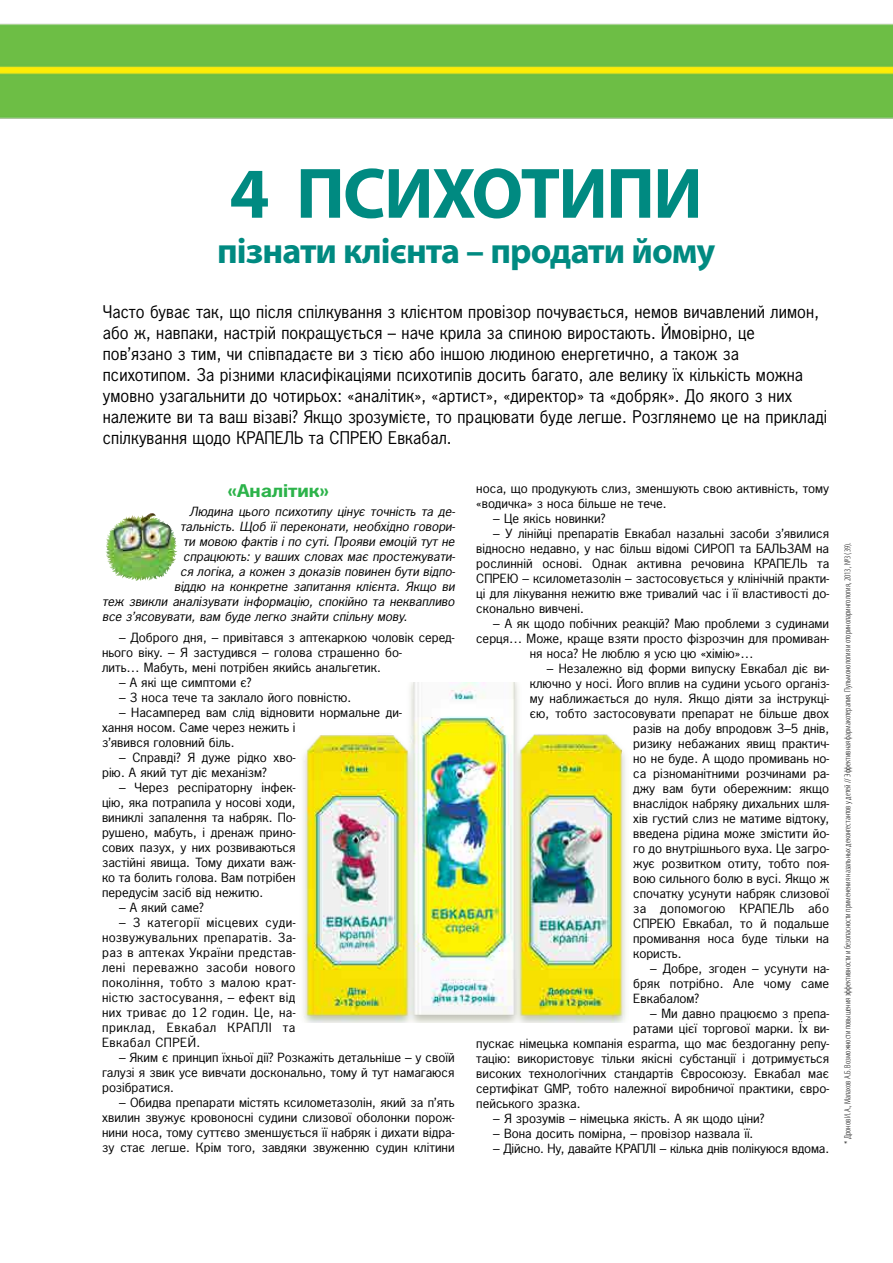
<style>
.page{position:relative;width:893px;height:1263px;background:#fff}
.page>*{position:absolute;margin:0;border:0;box-sizing:border-box;transform-origin:0 0}
.t1{font:700 72px "Myriad Pro";letter-spacing:-.025em;color:#008a81}
.t2{font:700 36px "Myriad Pro";letter-spacing:-.025em;color:#008a81}
.t3{font:18px/21px "Paper Gothic";letter-spacing:.005em;color:#000}
.t4{font:700 18px "Paper Gothic";color:#2cb34a;scale:1.2 1}
.t5{font:13.05px/15px "Paper Gothic";color:#000;text-align:justify;scale:1.1 1}
.t6{font:italic 13.05px "Paper Gothic";color:#000;scale:1.1 1}
.t7{font:13.05px "Paper Gothic";letter-spacing:.02em;color:#000;scale:1.1 1}
.t8{font:300 condensed 9px "Myriad Pro";color:#000}
</style>
<div class="page">
<img style="left:303px;top:683px;width:323px;height:339px">
<img style="left:0;top:23px;width:893px;height:96px">
<svg style="left:216px;top:109px;width:503px;height:10px"></svg>
<svg style="left:149px;top:513px;width:5px;height:4px"></svg>
<svg style="left:133px;top:552px;width:24px;height:7px"></svg>
<svg style="left:160px;top:528px;width:4px;height:6px"></svg>
<svg style="left:119px;top:534px;width:4px;height:17px"></svg>
<img style="left:111px;top:514px;width:38px;height:17px">
<h1 class="t1" style="left:230px;top:146px;width:475px">4 ПСИХОТИПИ</h1>
<h2 class="t2" style="left:217px;top:227px;width:500px">пізнати клієнта – продати йому</h2>
<p class="t3" style="left:103px;top:301px;width:726px">Часто буває так, що після спілкування з клієнтом провізор почувається, немов вичавлений лимон, або ж, навпаки, настрій покращується – наче крила за спиною виростають. Ймовірно, це пов’язано з тим, чи співпадаєте ви з тією або іншою людиною енергетично, а також за психотипом. За різними класифікаціями психотипів досить багато, але велику їх кількість можна умовно узагальнити до чотирьох: «аналітик», «артист», «директор» та «добряк». До якого з них належите ви та ваш візаві? Якщо зрозумієте, то працювати буде легше. Розглянемо це на прикладі спілкування щодо КРАПЕЛЬ та СПРЕЮ Евкабал.</p>
<h3 class="t4" style="left:227px;top:480px;width:86px">«Аналітик»</h3>
<p class="t6" style="left:190px;top:504px;width:245px">Людина цього психотипу цінує точність та де-</p>
<p class="t6" style="left:180px;top:519px;width:253px">тальність. Щоб її переконати, необхідно говори-</p>
<p class="t6" style="left:183px;top:534px;width:251px">ти мовою фактів і по суті. Прояви емоцій тут не</p>
<p class="t6" style="left:183px;top:549px;width:251px">спрацюють: у ваших словах має простежувати-</p>
<p class="t6" style="left:180px;top:564px;width:253px">ся логіка, а кожен з доказів повинен бути відпо-</p>
<p class="t6" style="left:174px;top:579px;width:259px">віддю на конкретне запитання клієнта. Якщо ви</p>
<p class="t6" style="left:102px;top:594px;width:324px">теж звикли аналізувати інформацію, спокійно та неквапливо</p>
<p class="t6" style="left:102px;top:609px;width:281px">все з’ясовувати, вам буде легко знайти спільну мову.</p>
<p class="t5" style="left:102px;top:630px;width:322px;text-align:left;text-indent:17px">– Доброго дня, – привітався з аптекаркою чоловік серед&shy;нього віку. – Я застудився – голова страшенно бо-<br>лить… Мабуть, мені потрібен якийсь анальгетик.</p>
<p class="t5" style="left:119px;top:675px;width:122px">– А які ще симптоми є?</p>
<p class="t5" style="left:119px;top:690px;width:213px">– З носа тече та заклало його повністю.</p>
<p class="t5" style="left:102px;top:705px;width:274px;text-align:left;text-indent:17px">– Насамперед вам слід відновити нормальне ди&shy;хання носом. Саме через нежить і<br>з’явився головний біль.</p>
<p class="t5" style="left:102px;top:750px;width:177px;text-indent:17px">– Справді? Я дуже рідко хво&shy;рію. А який тут діє механізм?</p>
<p class="t5" style="left:102px;top:780px;width:177px;text-indent:17px">– Через респіраторну інфек&shy;цію, яка потрапила у носові ходи, виниклі запалення та набряк. По&shy;рушено, мабуть, і дренаж прино&shy;сових пазух, у них розвиваються застійні явища. Тому дихати важ&shy;ко та болить голова. Вам потрібен передусім засіб від нежитю.</p>
<p class="t5" style="left:119px;top:900px;width:79px">– А який саме?</p>
<p class="t5" style="left:102px;top:915px;width:177px;text-indent:17px">– З категорії місцевих суди&shy;нозвужувальних препаратів. За&shy;раз в аптеках України представ&shy;лені переважно засоби нового покоління, тобто з малою крат&shy;ністю застосування, – ефект від них триває до 12 годин. Це, на&shy;приклад, Евкабал КРАПЛІ та Евкабал СПРЕЙ.</p>
<p class="t5" style="left:102px;top:1050px;width:322px;text-indent:17px">– Яким є принцип їхньої дії? Розкажіть детальніше – у своїй галузі я звик усе вивчати досконально, тому й тут намагаюся розібратися.</p>
<p class="t5" style="left:102px;top:1095px;width:322px;text-indent:17px">– Обидва препарати містять ксилометазолін, який за п’ять хвилин звужує кровоносні судини слизової оболонки порож&shy;нини носа, тому суттєво зменшується її набряк і дихати відра&shy;зу стає легше. Крім того, завдяки звуженню судин клітини</p>
<p class="t5" style="left:476px;top:481px;width:322px">носа, що продукують слиз, зменшують свою активність, тому «водичка» з носа більше не тече.</p>
<p class="t5" style="left:493px;top:511px;width:104px">– Це якісь новинки?</p>
<p class="t5" style="left:476px;top:526px;width:322px;text-indent:17px">– У лінійці препаратів Евкабал назальні засоби з’явилися відносно недавно, у нас більш відомі СИРОП та БАЛЬЗАМ на рослинній основі. Однак активна речовина КРАПЕЛЬ та СПРЕЮ – ксилометазолін – застосовується у клінічній практи&shy;ці для лікування нежитю вже тривалий час і її властивості до&shy;сконально вивчені.</p>
<p class="t5" style="left:493px;top:616px;width:307px">– А як щодо побічних реакцій? Маю проблеми з судинами</p>
<p class="t5" style="left:476px;top:631px;width:322px">серця… Може, краще взяти просто фізрозчин для промиван-</p>
<p class="t5" style="left:530px;top:646px;width:205px">ня носа? Не люблю я усю цю «хімію»…</p>
<p class="t5" style="left:547px;top:661px;width:258px">– Незалежно від форми випуску Евкабал діє ви-</p>
<p class="t5" style="left:530px;top:676px;width:274px">ключно у носі. Його вплив на судини усього організ-</p>
<p class="t5" style="left:530px;top:691px;width:274px">му наближається до нуля. Якщо діяти за інструкці-</p>
<p class="t5" style="left:530px;top:706px;width:274px">єю, тобто застосовувати препарат не більше двох</p>
<p class="t5" style="left:633px;top:721px;width:180px">разів на добу впродовж 3–5 днів,</p>
<p class="t5" style="left:633px;top:736px;width:180px">ризику небажаних явищ практич-</p>
<p class="t5" style="left:633px;top:751px;width:180px">но не буде. А щодо промивань но-</p>
<p class="t5" style="left:633px;top:766px;width:180px">са різноманітними розчинами ра-</p>
<p class="t5" style="left:633px;top:781px;width:180px">джу вам бути обережним: якщо</p>
<p class="t5" style="left:633px;top:796px;width:180px">внаслідок набряку дихальних шля-</p>
<p class="t5" style="left:633px;top:811px;width:180px">хів густий слиз не матиме відтоку,</p>
<p class="t5" style="left:633px;top:826px;width:180px">введена рідина може змістити йо-</p>
<p class="t5" style="left:633px;top:841px;width:180px">го до внутрішнього вуха. Це загро-</p>
<p class="t5" style="left:633px;top:856px;width:180px">жує розвитком отиту, тобто поя-</p>
<p class="t5" style="left:633px;top:871px;width:180px">вою сильного болю в вусі. Якщо ж</p>
<p class="t5" style="left:633px;top:886px;width:180px">спочатку усунути набряк слизової</p>
<p class="t7" style="left:633px;top:901px;width:180px">за допомогою КРАПЕЛЬ або</p>
<p class="t5" style="left:633px;top:916px;width:180px">СПРЕЮ Евкабал, то й подальше</p>
<p class="t5" style="left:633px;top:931px;width:180px">промивання носа буде тільки на</p>
<p class="t5" style="left:633px;top:946px;width:45px">користь.</p>
<p class="t5" style="left:633px;top:961px;width:180px;text-indent:17px">– Добре, згоден – усунути на&shy;бряк потрібно. Але чому саме Евкабалом?</p>
<p class="t5" style="left:650px;top:1006px;width:164px">– Ми давно працюємо з препа-</p>
<p class="t5" style="left:633px;top:1021px;width:180px">ратами цієї торгової марки. Їх ви-</p>
<p class="t5" style="left:476px;top:1036px;width:322px">пускає німецька компанія esparma, що має бездоганну репу-</p>
<p class="t5" style="left:476px;top:1051px;width:322px">тацію: використовує тільки якісні субстанції і дотримується</p>
<p class="t5" style="left:476px;top:1066px;width:322px">високих технологічних стандартів Євросоюзу. Евкабал має</p>
<p class="t5" style="left:476px;top:1081px;width:322px">сертифікат GMP, тобто належної виробничої практики, євро-</p>
<p class="t5" style="left:476px;top:1096px;width:96px">пейського зразка.</p>
<p class="t5" style="left:493px;top:1111px;width:248px">– Я зрозумів – німецька якість. А як щодо ціни?</p>
<p class="t5" style="left:493px;top:1126px;width:238px">– Вона досить помірна, – провізор назвала її.</p>
<p class="t5" style="left:493px;top:1141px;width:307px">– Дійсно. Ну, давайте КРАПЛІ – кілька днів полікуюся вдома.</p>
<p class="t8" style="left:843px;top:1144px;width:603px;rotate:-90deg">* Дронов И.А., Малахов А.Б. Возможности повышения эффективности и безопасности применения назальных деконгестантов у детей // Эффективная фармакотерапия. Пульмонология и оториноларингология, 2013, №3 (39).</p>
</div>
